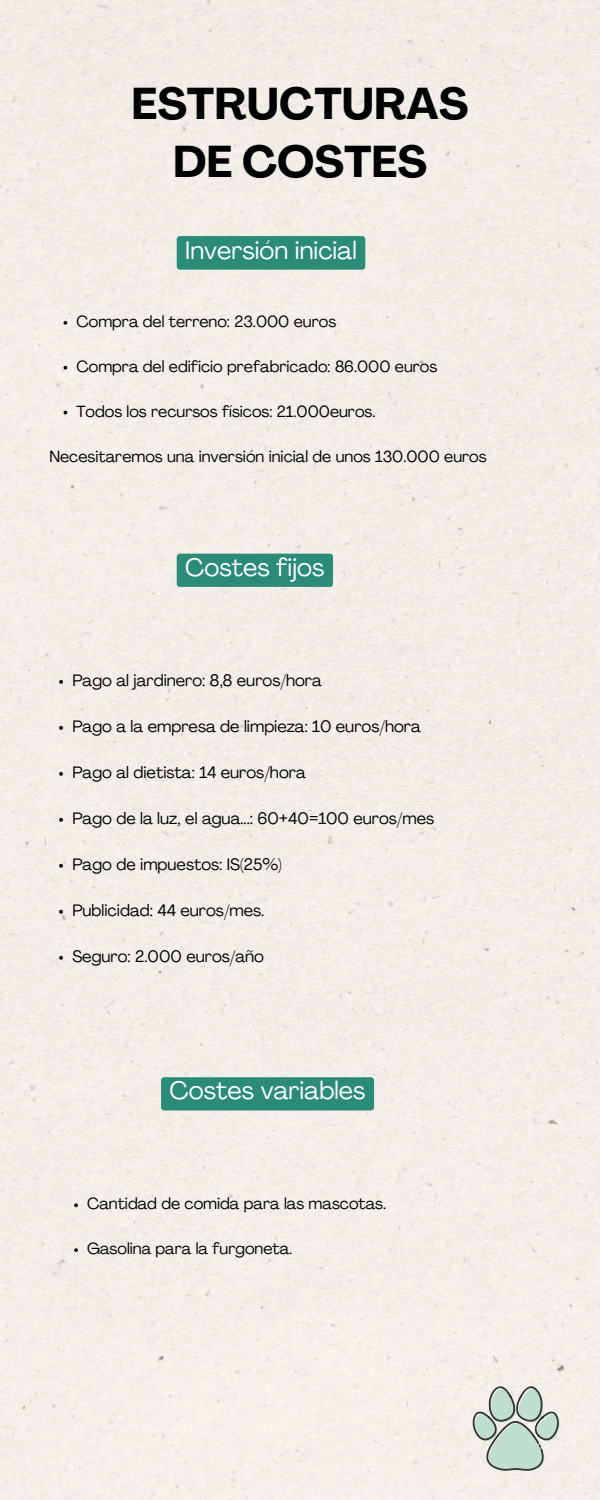
<style>
.page{position:relative;width:600px;height:1500px;background:#f1eee8}
.page>*{position:absolute;margin:0;border:0;box-sizing:border-box;transform-origin:0 0}
.t1{font:700 43.9px/57.8px "Agrandir";color:#000;text-align:center}
.t2{font:24.9px "Agrandir";color:#fff}
.t3{font:16.3px "Agrandir";color:#000}
.t4{font:15.9px "Agrandir";color:#000}
</style>
<div class="page">
<svg style="left:473px;top:1386px;width:87px;height:85px;background:#c2cfc6"></svg>
<svg style="left:64px;top:321px;width:3px;height:4px"></svg>
<svg style="left:64px;top:366px;width:3px;height:4px"></svg>
<svg style="left:59px;top:680px;width:4px;height:4px"></svg>
<svg style="left:59px;top:726px;width:4px;height:4px"></svg>
<svg style="left:59px;top:772px;width:4px;height:4px"></svg>
<svg style="left:59px;top:818px;width:4px;height:4px"></svg>
<svg style="left:59px;top:864px;width:4px;height:4px"></svg>
<svg style="left:59px;top:910px;width:4px;height:4px"></svg>
<svg style="left:59px;top:956px;width:4px;height:4px"></svg>
<svg style="left:74px;top:1203px;width:4px;height:4px"></svg>
<svg style="left:74px;top:1248px;width:4px;height:4px"></svg>
<div style="left:177px;top:236px;width:188px;height:34px;background:#2b8b77;border-radius:3px"></div>
<div style="left:177px;top:554px;width:156px;height:33px;background:#2b8b77"></div>
<div style="left:161px;top:1077px;width:213px;height:34px;background:#2b8b77;border-radius:3px"></div>
<h1 class="t1" style="left:132px;top:79px;width:338px">ESTRUCTURAS<br>DE COSTES</h1>
<h2 class="t2" style="left:185px;top:240px;width:173px">Inversión inicial</h2>
<h2 class="t4" style="left:76px;top:315px;width:261px">Compra del terreno: 23.000 euros</h2>
<p class="t4" style="left:76px;top:360px;width:362px">Compra del edificio prefabricado: 86.000 euros</p>
<p class="t4" style="left:76px;top:405px;width:301px">Todos los recursos físicos: 21.000euros.</p>
<p class="t4" style="left:49px;top:450px;width:439px">Necesitaremos una inversión inicial de unos 130.000 euros</p>
<p class="t2" style="left:185px;top:557px;width:141px">Costes fijos</p>
<p class="t3" style="left:72px;top:674px;width:251px">Pago al jardinero: 8,8 euros/hora</p>
<h2 class="t3" style="left:72px;top:720px;width:350px">Pago a la empresa de limpieza: 10 euros/hora</h2>
<p class="t3" style="left:72px;top:766px;width:235px">Pago al dietista: 14 euros/hora</p>
<p class="t3" style="left:72px;top:812px;width:363px">Pago de la luz, el agua...: 60+40=100 euros/mes</p>
<p class="t3" style="left:72px;top:858px;width:211px">Pago de impuestos: IS(25%)</p>
<p class="t3" style="left:72px;top:904px;width:194px">Publicidad: 44 euros/mes.</p>
<p class="t3" style="left:72px;top:950px;width:193px">Seguro: 2.000 euros/año</p>
<p class="t2" style="left:170px;top:1081px;width:197px">Costes variables</p>
<p class="t4" style="left:87px;top:1197px;width:301px">Cantidad de comida para las mascotas.</p>
<p class="t4" style="left:87px;top:1242px;width:207px">Gasolina para la furgoneta.</p>
</div>
